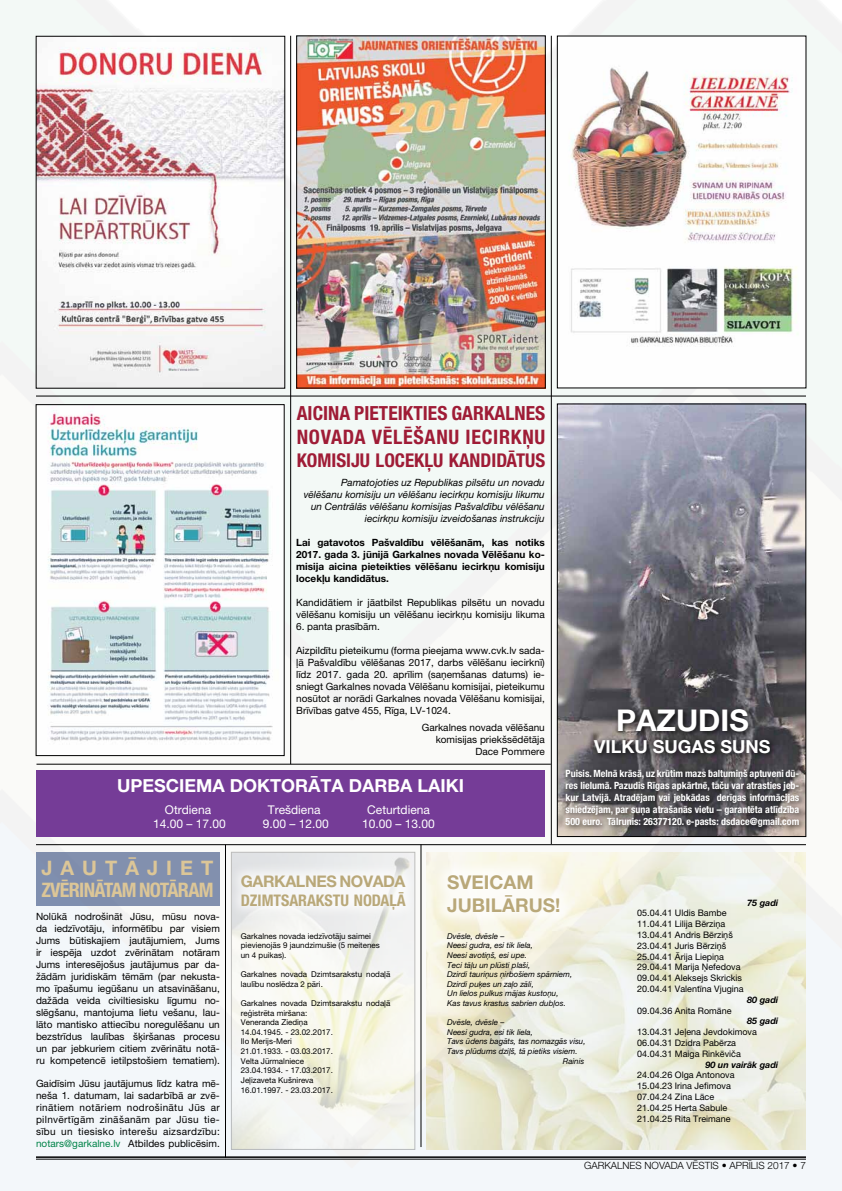
<style>
.page{position:relative;width:842px;height:1191px;background:#fff}
.page>*{position:absolute;margin:0;border:0;box-sizing:border-box;transform-origin:0 0}
.t1{font:700 30px "Helvetica Neue LT Pro";color:#fff}
.t2{font:700 condensed 20px "Helvetica Neue LT Pro";letter-spacing:.035em;color:#9f1c36}
.t3{font:700 condensed 20px "Helvetica Neue LT Pro";letter-spacing:-.035em;color:#dcc697}
.t4{font:700 20px "Helvetica Neue LT Pro";color:#dcc697}
.t5{font:700 condensed 19.5px "Helvetica Neue LT Pro";letter-spacing:.005em;color:#9f1c36}
.t6{font:700 condensed 19px "Helvetica Neue LT Pro";color:#9f1c36}
.t7{font:700 19px/22.8px "Helvetica Neue LT Pro";color:#b9a879}
.t8{font:700 18px "Helvetica Neue LT Pro";color:#fff}
.t9{font:700 condensed 16px "Helvetica Neue LT Pro";letter-spacing:-.005em;color:#b9a879}
.t10{font:700 16px "Helvetica Neue LT Pro";color:#b9a879}
.t11{font:12px "Helvetica Neue LT Pro";color:#fff}
.t12{font:10px/12px "Helvetica Neue LT Pro";color:#000;text-align:justify}
.t13{font:700 condensed 10px/12px "Helvetica Neue LT Pro";color:#fff;text-align:justify}
.t14{font:italic 10px/12px "Helvetica Neue LT Pro";color:#000;text-align:right}
.t15{font:700 10px/12px "Helvetica Neue LT Pro";color:#000;text-align:justify}
.t16{font:300 10px "Helvetica Neue LT Pro";color:#000}
.t17{font:9px/10.8px "Helvetica Neue LT Pro";color:#000}
.t18{font:italic 700 9px "Helvetica Neue LT Pro";color:#000}
.t19{font:8px/9.6px "Helvetica Neue LT Pro";color:#000}
.t20{font:italic 8px/9.6px "Helvetica Neue LT Pro";color:#000}
.s1{color:#008348}
</style>
<div class="page">
<img style="left:0;top:0;width:842px;height:1190px">
<img style="left:233px;top:854px;width:180px;height:293px">
<hr style="left:36px;top:1156px;width:770px;height:1px;background:#000">
<hr style="left:36px;top:1158px;width:770px;height:1px;background:#000">
<div style="left:228px;top:861px;width:190px;height:61px;background:#fff;opacity:.75"></div>
<hr style="left:36px;top:844px;width:770px;height:1px;background:#000">
<div style="left:36px;top:852px;width:184px;height:53px;background:#8290ae"></div>
<div style="left:431px;top:858px;width:145px;height:70px;background:#fff;opacity:.75"></div>
<svg style="left:447px;top:874px;width:113px;height:38px"></svg>
<hr style="left:225px;top:844px;width:1px;height:313px;background:#000">
<hr style="left:420px;top:844px;width:1px;height:303px;background:#000">
<img style="left:38px;top:406px;width:244px;height:347px">
<img style="left:559px;top:38px;width:245px;height:348px">
<img style="left:299px;top:38px;width:244px;height:348px">
<img style="left:38px;top:38px;width:245px;height:348px">
<hr style="left:36px;top:395px;width:770px;height:1px;background:#000">
<hr style="left:36px;top:763px;width:515px;height:1px;background:#000">
<hr style="left:290px;top:36px;width:1px;height:728px;background:#000">
<hr style="left:551px;top:36px;width:1px;height:808px;background:#000">
<img style="left:559px;top:406px;width:245px;height:428px">
<div style="left:557px;top:404px;width:249px;height:432px;border:1px solid #000"></div>
<div style="left:563px;top:706px;width:243px;height:128px;background:#000;opacity:.75"></div>
<div style="left:36px;top:770px;width:509px;height:66px;background:#753c97"></div>
<h3 class="t5" style="left:297px;top:401px;width:250px">Aicina pieteikties Garkalnes</h3>
<h2 class="t2" style="left:297px;top:425px;width:47px">novada</h2>
<h2 class="t2" style="left:372px;top:425px;width:175px">vēlēšanu iecirkņu</h2>
<h3 class="t6" style="left:297px;top:448px;width:250px">komisiju locekļu kandidātus</h3>
<p class="t14" style="left:304px;top:476px;width:243px">Pamatojoties uz Republikas pilsētu un novadu vēlēšanu komisiju un vēlēšanu iecirkņu komisiju likumu un Centrālās vēlēšanu komisijas Pašvaldību vēlēšanu iecirkņu komisiju izveidošanas instrukciju</p>
<p class="t15" style="left:296px;top:536px;width:250px">Lai gatavotos Pašvaldību vēlēšanām, kas notiks 2017. gada 3. jūnijā Garkalnes novada Vēlēšanu ko&shy;misija aicina pieteikties vēlēšanu iecirkņu komisiju locekļu kandidātus.</p>
<p class="t12" style="left:296px;top:596px;width:250px">Kandidātiem ir jāatbilst Republikas pilsētu un novadu vēlēšanu komisiju un vēlēšanu iecirkņu komisiju likuma</p>
<p class="t12" style="left:296px;top:620px;width:85px">6. panta prasībām.</p>
<p class="t12" style="left:296px;top:644px;width:250px">Aizpildītu pieteikumu (forma pieejama www.cvk.lv sada&shy;ļā Pašvaldību vēlēšanas 2017, darbs vēlēšanu iecirknī) līdz 2017. gada 20. aprīlim (saņemšanas datums) ie&shy;sniegt Garkalnes novada Vēlēšanu komisijai, pieteikumu nosūtot ar norādi Garkalnes novada Vēlēšanu komisijai, Brīvības gatve 455, Rīga, LV-1024.</p>
<p class="t12" style="left:422px;top:721px;width:124px;text-align:right">Garkalnes novada vēlēšanu komisijas priekšsēdētāja<br>Dace Pommere</p>
<h3 class="t8" style="left:117px;top:774px;width:13px">Upescie</h3>
<h3 class="t8" style="left:196px;top:774px;width:48px">ma doktor</h3>
<h3 class="t8" style="left:308px;top:774px;width:55px">āta darba</h3>
<h3 class="t8" style="left:418px;top:774px;width:10px">laiki</h3>
<p class="t11" style="left:165px;top:802px;width:48px">Otrdiena</p>
<p class="t11" style="left:268px;top:802px;width:54px">Trešdiena</p>
<p class="t11" style="left:367px;top:802px;width:64px">Ceturtdiena</p>
<p class="t11" style="left:153px;top:816px;width:74px">14.00 – 17.00</p>
<p class="t11" style="left:263px;top:816px;width:68px">9.00 – 12.00</p>
<p class="t11" style="left:362px;top:816px;width:74px">10.00 – 13.00</p>
<h1 class="t1" style="left:616px;top:702px;width:100px">Pazudis</h1>
<h3 class="t8" style="left:594px;top:735px;width:97px">Vilku sugas</h3>
<h3 class="t8" style="left:721px;top:735px;width:38px">suns</h3>
<p class="t13" style="left:566px;top:767px;width:235px">Puisis. Melnā krāsā, uz krūtim mazs baltumiņš aptuveni dū&shy;res lielumā. Pazudis Rīgas apkārtnē, taču var atrasties jeb&shy;kur Latvijā. Atradējam vai jebkādas derīgas informācijas sniedzējam, par suņa atrašanās vietu – garantēta atlīdzība 500 euro. Tālrunis: 26377120. e-pasts: dsdace@gmail.com</p>
<h2 class="t4" style="left:41px;top:855px;width:142px">Ja ut ājiet</h2>
<h2 class="t3" style="left:41px;top:878px;width:174px">zvērinātam notāram</h2>
<h3 class="t7" style="left:447px;top:870px;width:25px">Sveica</h3>
<h3 class="t10" style="left:241px;top:871px;width:24px">Garkalnes</h3>
<h3 class="t10" style="left:339px;top:871px;width:12px">novada</h3>
<h3 class="t9" style="left:241px;top:890px;width:165px">Dzimtsarakstu nodaļā</h3>
<h3 class="t7" style="left:447px;top:870px;width:115px;text-indent:69px">m jubilārus!</h3>
<p class="t12" style="left:36px;top:910px;width:185px">Nolūkā nodrošināt Jūsu, mūsu nova&shy;da iedzīvotāju, informētību par visiem Jums būtiskajiem jautājumiem, Jums ir iespēja uzdot zvērinātam notāram Jums interesējošus jautājumus par da&shy;žādām juridiskām tēmām (par nekusta&shy;mo īpašumu iegūšanu un atsavināšanu, dažāda veida civiltiesisku līgumu no&shy;slēgšanu, mantojuma lietu vešanu, lau&shy;lāto mantisko attiecību noregulēšanu un bezstrīdus laulības šķiršanas procesu un par jebkuriem citiem zvērinātu notā&shy;ru kompetencē ietilpstošiem tematiem).</p>
<p class="t12" style="left:36px;top:1077px;width:185px">Gaidīsim Jūsu jautājumus līdz katra mē&shy;neša 1. datumam, lai sadarbībā ar zvē&shy;rinātiem notāriem nodrošinātu Jūs ar pilnvērtīgām zināšanām par Jūsu tie&shy;sību un tiesisko interešu aizsardzību: <span class="s1">notars@garkalne.lv</span> Atbildes publicēsim.</p>
<p class="t19" style="left:241px;top:931px;width:140px">Garkalnes novada iedzīvotāju saimei pievienojās 9 jaundzimušie (5 meitenes un 4 puikas).</p>
<p class="t19" style="left:241px;top:969px;width:151px">Garkalnes novada Dzimtsarakstu nodaļā laulību noslēdza 2 pāri.</p>
<p class="t19" style="left:241px;top:998px;width:151px">Garkalnes novada Dzimtsarakstu nodaļā reģistrēta miršana:<br>Veneranda Ziediņa<br>14.04.1945. - 23.02.2017.<br>Ilo Merijs-Meri<br>21.01.1933. - 03.03.2017.<br>Velta Jūrmalniece<br>23.04.1934. - 17.03.2017.<br>Jeļizaveta Kušnireva<br>16.01.1997. - 23.03.2017.</p>
<p class="t20" style="left:447px;top:931px;width:127px">Dvēsle, dvēsle –<br>Neesi gudra, esi tik liela,<br>Neesi avotiņš, esi upe.<br>Teci tāļu un plūsti plaši,<br>Dzirdi tauriņus ņirbošiem spārniem,<br>Dzirdi puķes un zaļo zāli,<br>Un lielos pulkus mājas kustoņu,<br>Kas tavus krastus sabrien dubļos.</p>
<p class="t20" style="left:447px;top:1017px;width:59px">Dvēsle, dvēsle –</p>
<p class="t20" style="left:447px;top:1027px;width:87px">Neesi gudra, esi tik liela,</p>
<p class="t20" style="left:447px;top:1036px;width:140px">Tavs ūdens bagāts, tas nomazgās visu,</p>
<p class="t20" style="left:447px;top:1046px;width:132px">Tavs plūdums dziļš, tā pietiks visiem.</p>
<p class="t20" style="left:563px;top:1056px;width:23px">Rainis</p>
<p class="t18" style="left:747px;top:897px;width:33px">75 gadi</p>
<p class="t17" style="left:637px;top:907px;width:108px">05.04.41 Uldis Bambe<br>11.04.41 Lilija Bērziņa<br>13.04.41 Andris Bērziņš<br>23.04.41 Juris Bērziņš<br>25.04.41 Ārija Liepiņa<br>29.04.41 Marija Ņefedova<br>09.04.41 Aleksejs Skrickis<br>20.04.41 Valentīna Vjugina</p>
<p class="t17" style="left:637px;top:1005px;width:96px">09.04.36 Anita Romāne</p>
<p class="t18" style="left:747px;top:994px;width:33px">80 gadi</p>
<p class="t18" style="left:747px;top:1015px;width:33px">85 gadi</p>
<p class="t17" style="left:637px;top:1026px;width:121px">13.04.31 Jeļena Jevdokimova<br>06.04.31 Dzidra Pabērza<br>04.04.31 Maiga Rinkēviča</p>
<p class="t18" style="left:705px;top:1059px;width:74px">90 un vairāk gadi</p>
<p class="t17" style="left:637px;top:1069px;width:99px">24.04.26 Olga Antonova<br>15.04.23 Irina Jefimova<br>07.04.24 Zina Lāce<br>21.04.25 Herta Sabule<br>21.04.25 Rita Treimane</p>
<p class="t16" style="left:584px;top:1159px;width:223px">GARKALNES NOVADA VĒSTIS • APRĪLIS 2017 • 7</p>
</div>
